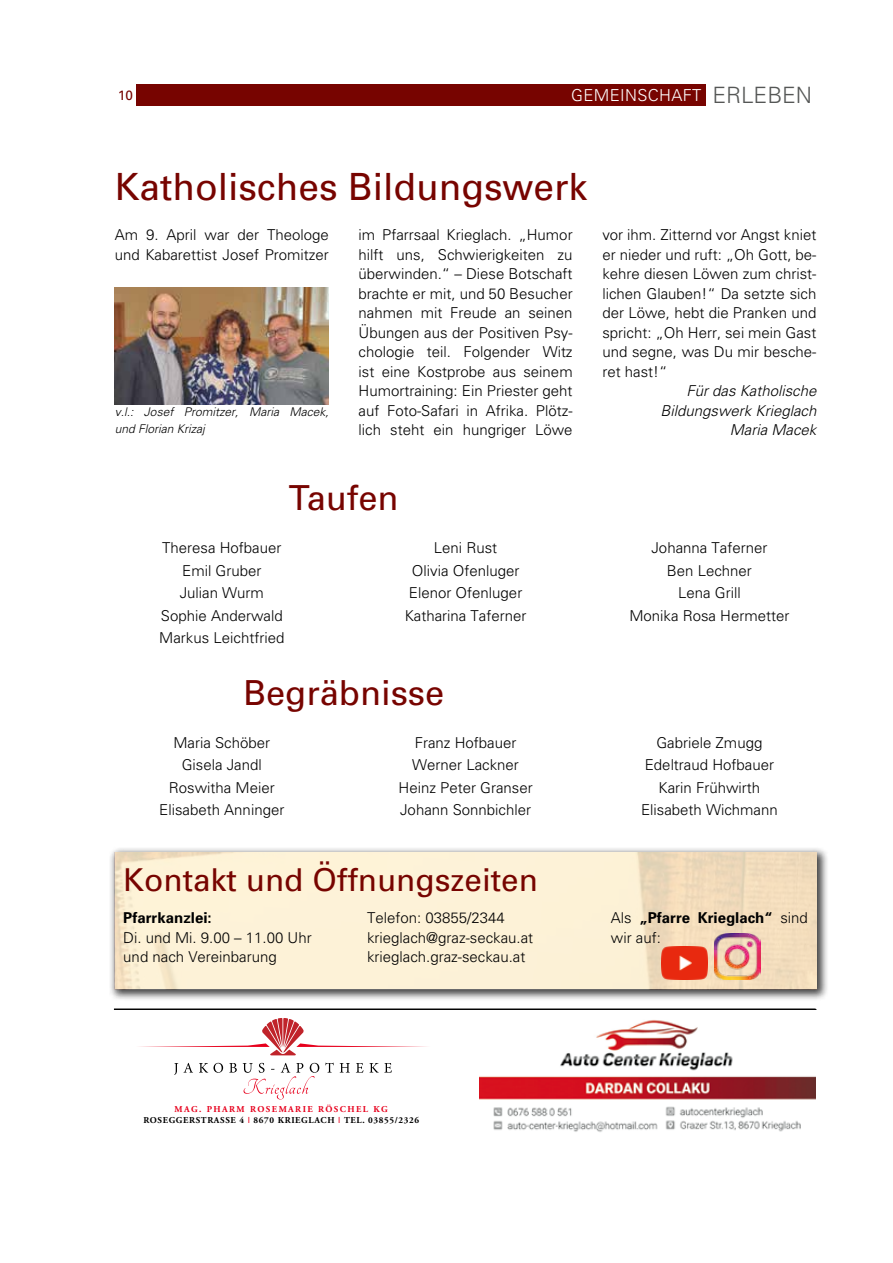
<style>
.page{position:relative;width:893px;height:1263px;background:#fff}
.page>*{position:absolute;margin:0;border:0;box-sizing:border-box;transform-origin:0 0}
.t1{font:37.5px "Univers";color:#770400}
.t2{font:34.5px "Univers";color:#770400}
.t3{font:31.5px "Univers";color:#770400}
.t4{font:300 16.5px "Univers";letter-spacing:.02em;color:#fff}
.t5{font:300 15px/19.5px "Univers";color:#000;text-align:center}
.t6{font:italic 300 15px/19.5px "Univers";color:#000;text-align:right}
.t7{font:700 15px/19.5px "Univers";color:#000}
.t8{font:13.5px "Univers";color:#770400}
.t9{font:italic 300 12px/16.5px "Univers";color:#000}
.t10{font:700 9px/10.8px "Adobe Garamond";letter-spacing:.07em;color:#000;text-align:center}
.s1{font-size:22.5px;color:#555756}
.s2{font-weight:300}
.s3{color:#e7001d}
</style>
<div class="page">
<div style="left:136px;top:84px;width:570px;height:22px;background:#770400"></div>
<div style="left:109px;top:846px;width:719px;height:155px;background:#000;opacity:.75"></div>
<img style="left:115px;top:853px;width:701px;height:136px">
<img style="left:715px;top:933px;width:46px;height:47px">
<img style="left:662px;top:946px;width:46px;height:33px">
<img style="left:115px;top:287px;width:214px;height:117px">
<svg style="left:174px;top:1063px;width:19px;height:12px"></svg>
<svg style="left:199px;top:1063px;width:24px;height:10px"></svg>
<svg style="left:229px;top:1063px;width:8px;height:9px"></svg>
<svg style="left:325px;top:1063px;width:9px;height:9px"></svg>
<svg style="left:340px;top:1063px;width:10px;height:9px"></svg>
<svg style="left:356px;top:1063px;width:7px;height:9px"></svg>
<svg style="left:369px;top:1063px;width:23px;height:9px"></svg>
<svg style="left:243px;top:1063px;width:76px;height:36px"></svg>
<svg style="left:139px;top:1018px;width:288px;height:37px"></svg>
<img style="left:480px;top:1020px;width:336px;height:112px">
<hr style="left:114px;top:1009px;width:702px;height:1px;background:#000">
<p class="t8" style="left:118px;top:87px;width:17px">10</p>
<p class="t4" style="left:571px;top:85px;width:242px">GEMEINSCHAFT <span class="s1">ERLEBEN</span></p>
<h1 class="t1" style="left:115px;top:163px;width:474px">Katholisches Bildungswerk</h1>
<p class="t5" style="left:115px;top:225px;width:216px;text-align:left">Am 9. April war der Theologe und Kabarettist Josef Promitzer</p>
<p class="t5" style="left:359px;top:225px;width:216px;text-align:justify">im Pfarrsaal Krieglach. „Humor hilft uns, Schwierigkeiten zu überwinden.“ – Diese Botschaft brachte er mit, und 50 Besucher nahmen mit Freude an seinen Übungen aus der Positiven Psy&shy;chologie teil. Folgender Witz ist eine Kostprobe aus seinem Humortraining: Ein Priester geht auf Foto-Safari in Afrika. Plötz&shy;lich steht ein hungriger Löwe</p>
<p class="t5" style="left:602px;top:225px;width:216px;text-align:justify">vor ihm. Zitternd vor Angst kniet er nieder und ruft: „Oh Gott, be&shy;kehre diesen Löwen zum christ&shy;lichen Glauben!“ Da setzte sich der Löwe, hebt die Pranken und spricht: „Oh Herr, sei mein Gast und segne, was Du mir besche&shy;ret hast!“</p>
<p class="t6" style="left:661px;top:381px;width:157px">Für das Katholische<br>Bildungswerk Krieglach<br>Maria Macek</p>
<p class="t9" style="left:115px;top:403px;width:216px">v.l.: Josef Promitzer, Maria Macek, und Florian Krizaj</p>
<h2 class="t2" style="left:289px;top:476px;width:111px">Taufen</h2>
<p class="t5" style="left:159px;top:536px;width:127px;line-height:22.5px">Theresa Hofbauer<br>Emil Gruber<br>Julian Wurm<br>Sophie Anderwald<br>Markus Leichtfried</p>
<p class="t5" style="left:405px;top:536px;width:123px;line-height:22.5px">Leni Rust<br>Olivia Ofenluger<br>Elenor Ofenluger<br>Katharina Taferner</p>
<p class="t5" style="left:629px;top:536px;width:162px;line-height:22.5px">Johanna Taferner<br>Ben Lechner<br>Lena Grill<br>Monika Rosa Hermetter</p>
<h2 class="t2" style="left:243px;top:671px;width:203px">Begräbnisse</h2>
<p class="t5" style="left:159px;top:731px;width:127px;line-height:22.5px">Maria Schöber<br>Gisela Jandl<br>Roswitha Meier<br>Elisabeth Anninger</p>
<p class="t5" style="left:398px;top:731px;width:136px;line-height:22.5px">Franz Hofbauer<br>Werner Lackner<br>Heinz Peter Granser<br>Johann Sonnbichler</p>
<p class="t5" style="left:641px;top:731px;width:138px;line-height:22.5px">Gabriele Zmugg<br>Edeltraud Hofbauer<br>Karin Frühwirth<br>Elisabeth Wichmann</p>
<h3 class="t3" style="left:123px;top:860px;width:416px">Kontakt und Öffnungszeiten</h3>
<p class="t7" style="left:123px;top:907px;width:90px">Pfarrkanzlei:</p>
<p class="t5" style="left:123px;top:927px;width:190px;text-align:left">Di. und Mi. 9.00 – 11.00 Uhr und nach Vereinbarung</p>
<p class="t5" style="left:367px;top:908px;width:168px;text-align:left">Telefon: 03855/2344 krieglach@graz-seckau.at krieglach.graz-seckau.at</p>
<p class="t7" style="left:611px;top:907px;width:198px"><span class="s2">Als</span> „Pfarre Krieglach“ <span class="s2">sind wir auf:</span></p>
<p class="t10" style="left:143px;top:1104px;width:277px"><span class="s3">MAG. PHARM ROSEMARIE RÖSCHEL KG<br></span>ROSEGGERSTRASSE 4 <span class="s3">|</span> 8670 KRIEGLACH <span class="s3">|</span> TEL. 03855/2326</p>
</div>
